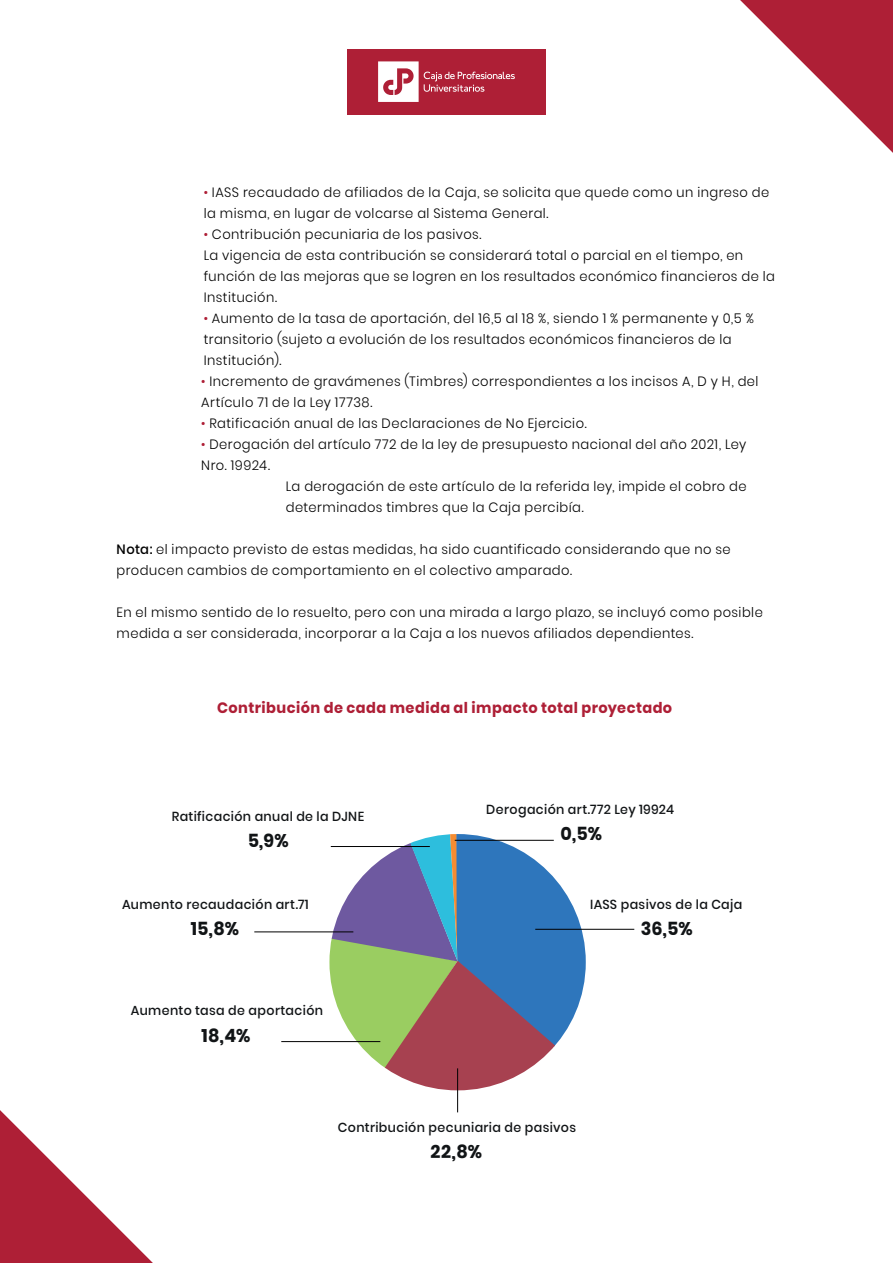
<style>
.page{position:relative;width:893px;height:1263px;background:#fff}
.page>*{position:absolute;margin:0;border:0;box-sizing:border-box;transform-origin:0 0}
.t1{font:700 18.3px "Poppins";letter-spacing:.015em;color:#111416}
.t2{font:700 15px "Poppins";letter-spacing:.03em;color:#ae1f36}
.t3{font:300 13.5px/21px "Poppins";letter-spacing:.035em;color:#000001}
.t4{font:500 13.05px "Poppins";letter-spacing:.03em;color:#111416}
.s1{color:#ae1f36}
.s2{font-weight:500}
</style>
<div class="page">
<div style="left:347px;top:49px;width:199px;height:66px;background:#ae1f36"></div>
<svg style="left:378px;top:61px;width:137px;height:41px"></svg>
<svg style="left:740px;top:0;width:153px;height:153px"></svg>
<svg style="left:0;top:1110px;width:153px;height:153px"></svg>
<svg style="left:329px;top:834px;width:257px;height:256px"></svg>
<hr style="left:281px;top:1041px;width:99px;height:1px;background:#000001">
<hr style="left:535px;top:929px;width:99px;height:1px;background:#000001">
<hr style="left:254px;top:931px;width:99px;height:1px;background:#000001">
<hr style="left:331px;top:846px;width:99px;height:1px;background:#000001">
<hr style="left:455px;top:840px;width:99px;height:1px;background:#000001">
<hr style="left:457px;top:1068px;width:1px;height:44px;background:#000001">
<p class="t3" style="left:204px;top:182px;width:567px"><span class="s1">•</span> IASS recaudado de afiliados de la Caja, se solicita que quede como un ingreso de la misma, en lugar de volcarse al Sistema General.</p>
<p class="t3" style="left:204px;top:224px;width:573px"><span class="s1">•</span> Contribución pecuniaria de los pasivos.<br>La vigencia de esta contribución se considerará total o parcial en el tiempo, en función de las mejoras que se logren en los resultados económico financieros de la Institución.</p>
<p class="t3" style="left:204px;top:308px;width:552px"><span class="s1">•</span> Aumento de la tasa de aportación, del 16,5 al 18 %, siendo 1 % permanente y 0,5 % transitorio (sujeto a evolución de los resultados económicos financieros de la<br>Institución).</p>
<p class="t3" style="left:201px;top:371px;width:559px"><span class="s1">•</span> Incremento de gravámenes (Timbres) correspondientes a los incisos A, D y H, del<br>Artículo 71 de la Ley 17738.</p>
<p class="t3" style="left:201px;top:413px;width:387px"><span class="s1">•</span> Ratificación anual de las Declaraciones de No Ejercicio.</p>
<p class="t3" style="left:201px;top:434px;width:547px"><span class="s1">•</span> Derogación del artículo 772 de la ley de presupuesto nacional del año 2021, Ley</p>
<p class="t3" style="left:201px;top:455px;width:70px">Nro. 19924.</p>
<p class="t3" style="left:286px;top:476px;width:462px">La derogación de este artículo de la referida ley, impide el cobro de</p>
<p class="t3" style="left:286px;top:497px;width:299px">determinados timbres que la Caja percibía.</p>
<p class="t3" style="left:117px;top:539px;width:616px"><span class="s2">Nota:</span> el impacto previsto de estas medidas, ha sido cuantificado considerando que no se producen cambios de comportamiento en el colectivo amparado.</p>
<p class="t3" style="left:117px;top:602px;width:648px">En el mismo sentido de lo resuelto, pero con una mirada a largo plazo, se incluyó como posible medida a ser considerada, incorporar a la Caja a los nuevos afiliados dependientes.</p>
<p class="t2" style="left:217px;top:699px;width:457px">Contribución de cada medida al impacto total proyectado</p>
<p class="t4" style="left:172px;top:809px;width:194px">Ratificación anual de la DJNE</p>
<h1 class="t1" style="left:248px;top:830px;width:42px">5,9%</h1>
<p class="t4" style="left:122px;top:896px;width:188px">Aumento recaudación art.71</p>
<h1 class="t1" style="left:191px;top:918px;width:50px">15,8%</h1>
<p class="t4" style="left:131px;top:1003px;width:194px">Aumento tasa de aportación</p>
<h1 class="t1" style="left:202px;top:1024px;width:50px">18,4%</h1>
<p class="t4" style="left:486px;top:802px;width:190px">Derogación art.772 Ley 19924</p>
<h1 class="t1" style="left:560px;top:823px;width:43px">0,5%</h1>
<p class="t4" style="left:590px;top:897px;width:154px">IASS pasivos de la Caja</p>
<h1 class="t1" style="left:641px;top:918px;width:53px">36,5%</h1>
<p class="t4" style="left:338px;top:1120px;width:240px">Contribución pecuniaria de pasivos</p>
<h1 class="t1" style="left:430px;top:1141px;width:53px">22,8%</h1>
</div>
